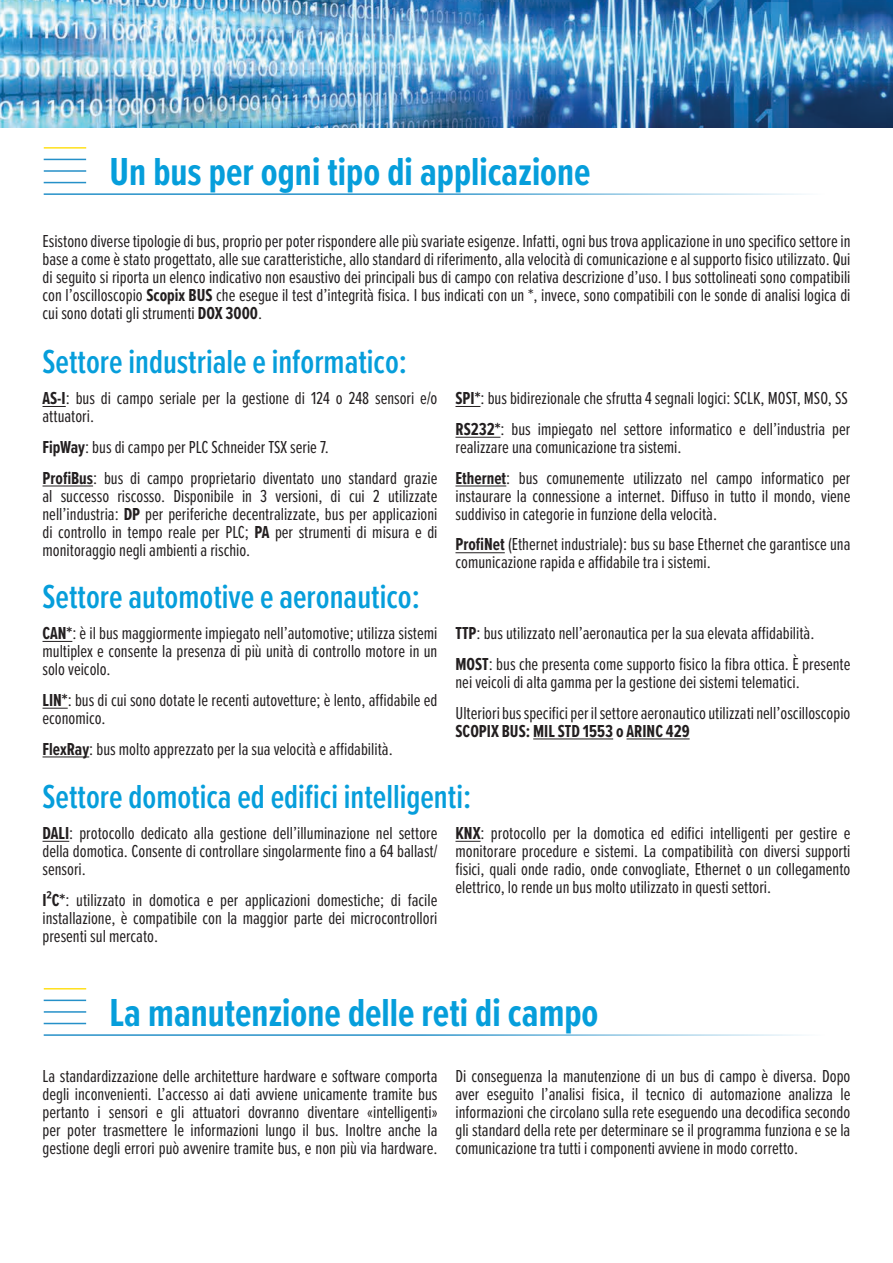
<style>
.page{position:relative;width:893px;height:1263px;background:#fff}
.page>*{position:absolute;margin:0;border:0;box-sizing:border-box;transform-origin:0 0}
.t1{font:700 40.5px "Proxima Nova Ex Cn";color:#069edb}
.t2{font:600 34.5px "Proxima Nova Ex Cn";color:#069edb}
.t3{font:18px/18px "Proxima Nova Ex Cn";color:#231f20}
.t4{font:700 18px "Proxima Nova Ex Cn";color:#231f20}
.s1{font-weight:700}
</style>
<div class="page">
<img style="left:0;top:0;width:893px;height:127px">
<hr style="left:44px;top:193px;width:785px;height:2px;background:#2590c8">
<hr style="left:44px;top:1034px;width:785px;height:2px;background:#2590c8">
<hr style="left:44px;top:182px;width:42px;height:1px;background:#2590c8">
<hr style="left:44px;top:1023px;width:42px;height:1px;background:#2590c8">
<hr style="left:44px;top:159px;width:42px;height:1px;background:#2590c8">
<hr style="left:44px;top:999px;width:42px;height:2px;background:#2590c8">
<hr style="left:44px;top:170px;width:42px;height:2px;background:#2590c8">
<hr style="left:44px;top:1011px;width:42px;height:2px;background:#2590c8">
<hr style="left:44px;top:147px;width:42px;height:2px;background:#ffe01b">
<hr style="left:44px;top:988px;width:42px;height:1px;background:#ffe01b">
<svg style="left:43px;top:406px;width:23px;height:1px"></svg>
<hr style="left:43px;top:486px;width:50px;height:1px;background:#231f20">
<svg style="left:455px;top:406px;width:25px;height:1px"></svg>
<hr style="left:455px;top:437px;width:45px;height:1px;background:#231f20">
<hr style="left:455px;top:486px;width:51px;height:1px;background:#231f20">
<hr style="left:455px;top:552px;width:50px;height:1px;background:#231f20">
<svg style="left:43px;top:641px;width:29px;height:1px"></svg>
<svg style="left:43px;top:708px;width:25px;height:1px"></svg>
<hr style="left:43px;top:757px;width:46px;height:1px;background:#231f20">
<hr style="left:533px;top:739px;width:80px;height:1px;background:#231f20">
<hr style="left:627px;top:739px;width:63px;height:1px;background:#231f20">
<svg style="left:43px;top:841px;width:26px;height:1px"></svg>
<svg style="left:455px;top:841px;width:26px;height:1px"></svg>
<h1 class="t1" style="left:110px;top:147px;width:482px">Un bus per ogni tipo di applicazione</h1>
<p class="t3" style="left:43px;top:232px;width:809px;text-align:justify">Esistono diverse tipologie di bus, proprio per poter rispondere alle più svariate esigenze. Infatti, ogni bus trova applicazione in uno specifico settore in base a come è stato progettato, alle sue caratteristiche, allo standard di riferimento, alla velocità di comunicazione e al supporto fisico utilizzato. Qui di seguito si riporta un elenco indicativo non esaustivo dei principali bus di campo con relativa descrizione d’uso. I bus sottolineati sono compatibili con l’oscilloscopio <span class="s1">Scopix BUS</span> che esegue il test d’integrità fisica. I bus indicati con un *, invece, sono compatibili con le sonde di analisi logica di cui sono dotati gli strumenti <span class="s1">DOX 3000</span>.</p>
<h2 class="t2" style="left:43px;top:341px;width:366px">Settore industriale e informatico:</h2>
<p class="t3" style="left:43px;top:389px;width:396px"><span class="s1">AS-I</span>: bus di campo seriale per la gestione di 124 o 248 sensori e/o attuatori.</p>
<p class="t3" style="left:43px;top:432px;width:396px;line-height:30.8px"><span class="s1">FipWay</span>: bus di campo per PLC Schneider TSX serie 7.<br><span class="s1">ProfiBus</span>: bus di campo proprietario diventato uno standard grazie</p>
<p class="t3" style="left:43px;top:487px;width:396px;text-align:justify">al successo riscosso. Disponibile in 3 versioni, di cui 2 utilizzate nell’industria: <span class="s1">DP</span> per periferiche decentralizzate, bus per applicazioni di controllo in tempo reale per PLC; <span class="s1">PA</span> per strumenti di misura e di monitoraggio negli ambienti a rischio.</p>
<h2 class="t2" style="left:43px;top:576px;width:379px">Settore automotive e aeronautico:</h2>
<p class="t3" style="left:43px;top:624px;width:396px;text-align:justify"><span class="s1">CAN*</span>: è il bus maggiormente impiegato nell’automotive; utilizza sistemi multiplex e consente la presenza di più unità di controllo motore in un solo veicolo.</p>
<p class="t3" style="left:43px;top:691px;width:396px"><span class="s1">LIN*</span>: bus di cui sono dotate le recenti autovetture; è lento, affidabile ed economico.</p>
<p class="t3" style="left:43px;top:740px;width:352px"><span class="s1">FlexRay</span>: bus molto apprezzato per la sua velocità e affidabilità.</p>
<p class="t3" style="left:455px;top:383px;width:396px;line-height:30.8px"><span class="s1">SPI*</span>: bus bidirezionale che sfrutta 4 segnali logici: SCLK, MOST, MSO, SS<br><span class="s1">RS232*</span>: bus impiegato nel settore informatico e dell’industria per</p>
<p class="t3" style="left:455px;top:432px;width:396px;line-height:30.8px">realizzare una comunicazione tra sistemi.<br><span class="s1">Ethernet</span>: bus comunemente utilizzato nel campo informatico per</p>
<p class="t3" style="left:455px;top:487px;width:396px">instaurare la connessione a internet. Diffuso in tutto il mondo, viene suddiviso in categorie in funzione della velocità.</p>
<p class="t3" style="left:455px;top:536px;width:396px"><span class="s1">ProfiNet</span> (Ethernet industriale): bus su base Ethernet che garantisce una comunicazione rapida e affidabile tra i sistemi.</p>
<p class="t3" style="left:455px;top:618px;width:396px;line-height:30.8px"><span class="s1">TTP</span>: bus utilizzato nell’aeronautica per la sua elevata affidabilità.<br><span class="s1">MOST</span>: bus che presenta come supporto fisico la fibra ottica. È presente</p>
<p class="t3" style="left:455px;top:667px;width:396px;line-height:30.8px">nei veicoli di alta gamma per la gestione dei sistemi telematici.<br>Ulteriori bus specifici per il settore aeronautico utilizzati nell’oscilloscopio</p>
<p class="t4" style="left:455px;top:720px;width:236px">SCOPIX BUS: MIL STD 1553 o ARINC 429</p>
<h2 class="t2" style="left:43px;top:776px;width:430px">Settore domotica ed edifici intelligenti:</h2>
<p class="t3" style="left:43px;top:824px;width:396px;text-align:justify"><span class="s1">DALI</span>: protocollo dedicato alla gestione dell’illuminazione nel settore della domotica. Consente di controllare singolarmente fino a 64 ballast/ sensori.</p>
<p class="t3" style="left:43px;top:891px;width:396px;text-align:justify"><span class="s1">I²C*</span>: utilizzato in domotica e per applicazioni domestiche; di facile installazione, è compatibile con la maggior parte dei microcontrollori presenti sul mercato.</p>
<p class="t3" style="left:455px;top:824px;width:396px;text-align:justify"><span class="s1">KNX</span>: protocollo per la domotica ed edifici intelligenti per gestire e monitorare procedure e sistemi. La compatibilità con diversi supporti fisici, quali onde radio, onde convogliate, Ethernet o un collegamento elettrico, lo rende un bus molto utilizzato in questi settori.</p>
<h1 class="t1" style="left:110px;top:988px;width:490px">La manutenzione delle reti di campo</h1>
<p class="t3" style="left:43px;top:1067px;width:397px;text-align:justify">La standardizzazione delle architetture hardware e software comporta degli inconvenienti. L’accesso ai dati avviene unicamente tramite bus pertanto i sensori e gli attuatori dovranno diventare «intelligenti» per poter trasmettere le informazioni lungo il bus. Inoltre anche la gestione degli errori può avvenire tramite bus, e non più via hardware.</p>
<p class="t3" style="left:455px;top:1067px;width:396px;text-align:justify">Di conseguenza la manutenzione di un bus di campo è diversa. Dopo aver eseguito l’analisi fisica, il tecnico di automazione analizza le informazioni che circolano sulla rete eseguendo una decodifica secondo gli standard della rete per determinare se il programma funziona e se la comunicazione tra tutti i componenti avviene in modo corretto.</p>
</div>
